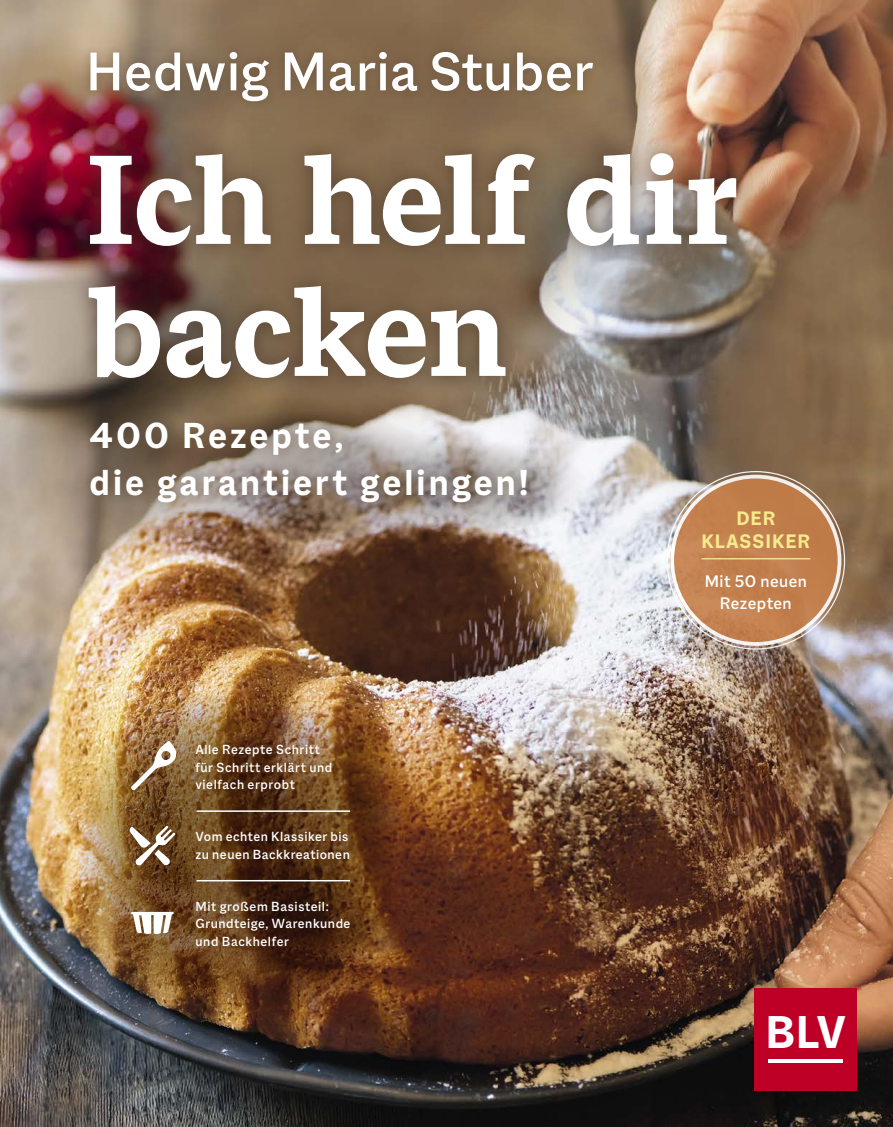
<style>
.page{position:relative;width:893px;height:1127px;background:#fff}
.page>*{position:absolute;margin:0;border:0;box-sizing:border-box;transform-origin:0 0}
.t1{font:700 136.5px/132px "Macklin Text";letter-spacing:-.01em;color:#fff}
.t2{font:500 58.5px "Macklin Sans";letter-spacing:.01em;color:#fff}
.t3{font:700 49.5px "Macklin Sans";color:#fff}
.t4{font:700 39px/46.8px "Macklin Sans";letter-spacing:.075em;color:#fff}
.t5{font:700 21px/23px "Macklin Sans";letter-spacing:.045em;color:#f7ea8c;text-align:center}
.t6{font:500 18px/21.6px "Macklin Sans";letter-spacing:.025em;color:#fff;text-align:center}
.t7{font:500 14.25px/17.5px "Macklin Sans";letter-spacing:.04em;color:#fff}
</style>
<div class="page">
<img style="left:0;top:0;width:893px;height:1127px">
<img style="left:167px;top:410px;width:399px;height:139px">
<img style="left:77px;top:687px;width:321px;height:332px">
<svg style="left:692px;top:113px;width:130px;height:194px;background:#8b6247"></svg>
<svg style="left:389px;top:441px;width:200px;height:90px;background:#cfccce"></svg>
<svg style="left:205px;top:396px;width:172px;height:80px"></svg>
<svg style="left:13px;top:349px;width:187px;height:226px;background:#a08e7b"></svg>
<svg style="left:24px;top:19px;width:668px;height:125px;background:#9a7760"></svg>
<div style="left:81px;top:43px;width:521px;height:68px;background:#483628;opacity:.32"></div>
<div style="left:670px;top:475px;width:171px;height:171px;background:#c67e48;border-radius:50%"></div>
<div style="left:670px;top:475px;width:171px;height:171px;border:4px solid #fff;border-radius:50%"></div>
<hr style="left:701px;top:558px;width:109px;height:1px;background:#f7ea8c">
<svg style="left:131px;top:740px;width:46px;height:51px"></svg>
<svg style="left:129px;top:826px;width:46px;height:40px"></svg>
<hr style="left:197px;top:810px;width:153px;height:2px;background:#fff">
<hr style="left:197px;top:880px;width:153px;height:1px;background:#fff">
<div style="left:83px;top:411px;width:460px;height:102px;background:#544029;opacity:.52"></div>
<svg style="left:131px;top:912px;width:43px;height:22px"></svg>
<div style="left:71px;top:135px;width:684px;height:262px;background:#483628;opacity:.68"></div>
<div style="left:755px;top:989px;width:102px;height:102px;background:#be0027"></div>
<hr style="left:769px;top:1059px;width:74px;height:4px;background:#fff">
<h2 class="t2" style="left:86px;top:52px;width:509px">Hedwig Maria Stuber</h2>
<h1 class="t1" style="left:86px;top:145px;width:657px">Ich helf dir backen</h1>
<h3 class="t4" style="left:90px;top:415px;width:441px">400 Rezepte,<br>die garantiert gelingen!</h3>
<p class="t7" style="left:195px;top:742px;width:138px">Alle Rezepte Schritt für Schritt erklärt und vielfach erprobt</p>
<p class="t7" style="left:195px;top:829px;width:156px">Vom echten Klassiker bis zu neuen Backkreationen</p>
<p class="t7" style="left:195px;top:898px;width:157px">Mit großem Basisteil:<br>Grundteige, Warenkunde und Backhelfer</p>
<h3 class="t5" style="left:701px;top:509px;width:110px">DER<br>KLASSIKER</h3>
<p class="t6" style="left:705px;top:572px;width:104px">Mit 50 neuen<br>Rezepten</p>
<h3 class="t3" style="left:765px;top:1016px;width:82px">BLV</h3>
</div>
